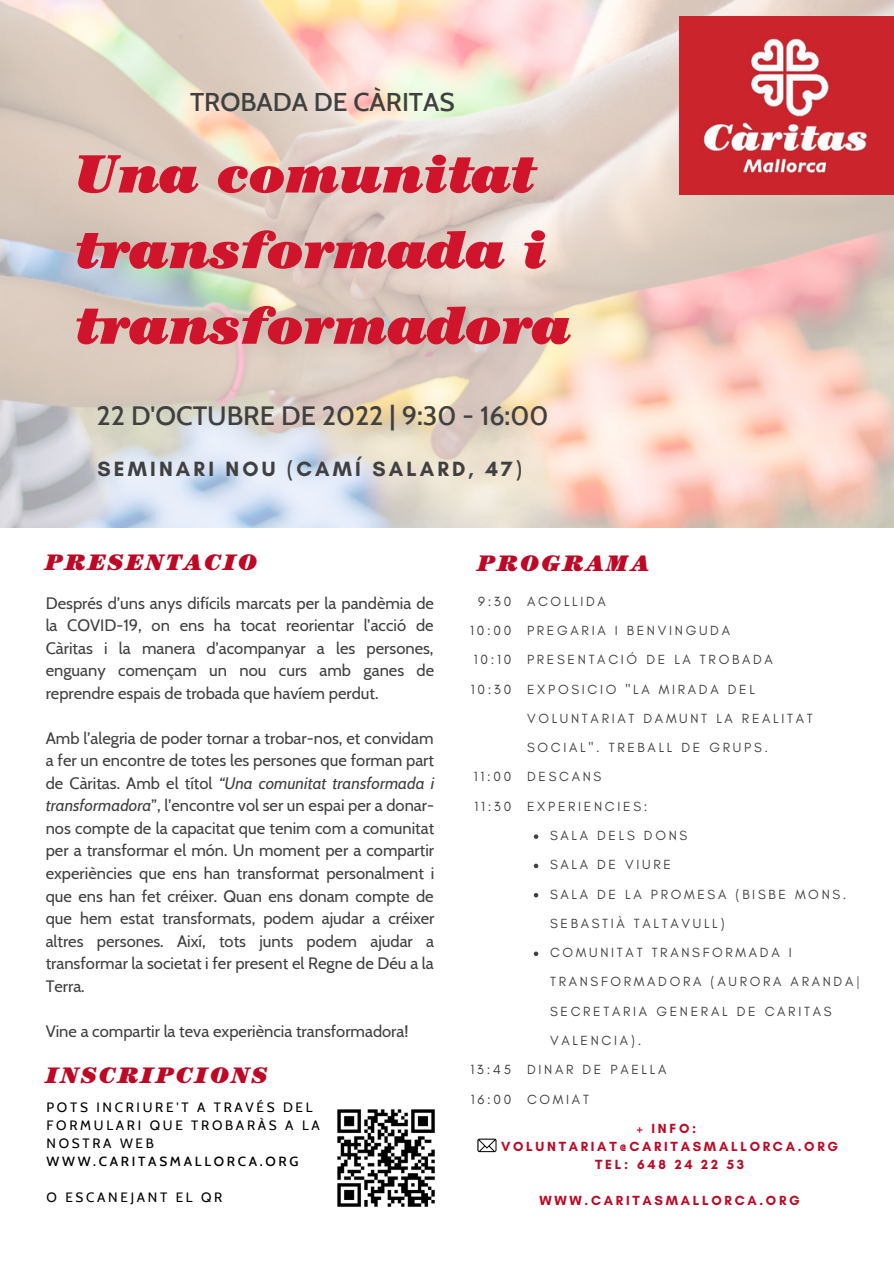
<style>
.page{position:relative;width:894px;height:1264px;background:#fff}
.page>*{position:absolute;margin:0;border:0;box-sizing:border-box;transform-origin:0 0}
.t1{font:italic 900 54px/75.6px "Century Std";color:#cf142b}
.t2{font:500 27px "Cabin";color:#404040}
.t3{font:500 26.25px "Cabin";color:#404040}
.t4{font:italic 900 22.5px "Century Std";letter-spacing:.12em;color:#bd0926}
.t5{font:700 21px "Glacial Indifference";letter-spacing:.15em;color:#404040}
.t6{font:16.5px/22.5px "Cabin";color:#404040;text-align:justify}
.t7{font:13.5px/29.2px "Glacial Indifference";letter-spacing:.2em;color:#404040}
.t8{font:700 13.5px/18px "Glacial Indifference";letter-spacing:.2em;color:#bd0926;text-align:center}
.t9{font:13.5px/18px "Cabin";letter-spacing:.2em;color:#000}
.t10{font:500 13.5px "Cabin";letter-spacing:.2em;color:#000}
.s1{font-style:italic}
</style>
<div class="page">
<img style="left:0;top:0;width:893px;height:527px">
<img style="left:679px;top:16px;width:214px;height:178px">
<svg style="left:533px;top:834px;width:5px;height:4px"></svg>
<svg style="left:533px;top:863px;width:5px;height:5px"></svg>
<svg style="left:533px;top:893px;width:5px;height:4px"></svg>
<svg style="left:533px;top:951px;width:5px;height:5px"></svg>
<svg style="left:477px;top:1138px;width:19px;height:14px"></svg>
<img style="left:337px;top:1109px;width:98px;height:98px">
<h3 class="t3" style="left:190px;top:86px;width:266px">TROBADA DE CÀRITAS</h3>
<h1 class="t1" style="left:77px;top:144px;width:497px">Una comunitat transformada i transformadora</h1>
<h2 class="t2" style="left:96px;top:398px;width:453px">22 D'OCTUBRE DE 2022 | 9:30 - 16:00</h2>
<p class="t5" style="left:97px;top:456px;width:426px">SEMINARI NOU (CAMÍ SALARD, 47)</p>
<h3 class="t4" style="left:46px;top:554px;width:214px">PRESENTACIO</h3>
<h3 class="t4" style="left:478px;top:556px;width:173px">PROGRAMA</h3>
<p class="t7" style="left:470px;top:586px;width:42px;text-align:center">9:30<br>10:00<br>10:10<br>10:30</p>
<p class="t7" style="left:527px;top:586px;width:287px">ACOLLIDA<br>PREGARIA I BENVINGUDA<br>PRESENTACIÓ DE LA TROBADA<br>EXPOSICIO "LA MIRADA DEL<br>VOLUNTARIAT DAMUNT LA REALITAT<br>SOCIAL". TREBALL DE GRUPS.<br>DESCANS<br>EXPERIENCIES:</p>
<p class="t6" style="left:46px;top:591px;width:390px">Després d’uns anys difícils marcats per la pandèmia de la COVID-19, on ens ha tocat reorientar l’acció de Càritas i la manera d’acompanyar a les persones, enguany començam un nou curs amb ganes de reprendre espais de trobada que havíem perdut.</p>
<p class="t6" style="left:46px;top:726px;width:390px">Amb l’alegria de poder tornar a trobar-nos, et convidam a fer un encontre de totes les persones que forman part de Càritas. Amb el títol <span class="s1">“Una comunitat transformada i transformadora</span>”, l’encontre vol ser un espai per a donar&shy;nos compte de la capacitat que tenim com a comunitat per a transformar el món. Un moment per a compartir experiències que ens han transformat personalment i que ens han fet créixer. Quan ens donam compte de que hem estat transformats, podem ajudar a créixer altres persones. Així, tots junts podem ajudar a transformar la societat i fer present el Regne de Déu a la Terra.</p>
<p class="t6" style="left:46px;top:1019px;width:364px">Vine a compartir la teva experiència transformadora!</p>
<p class="t7" style="left:474px;top:762px;width:39px">11:00<br>11:30</p>
<p class="t7" style="left:550px;top:820px;width:311px">SALA DELS DONS<br>SALA DE VIURE<br>SALA DE LA PROMESA (BISBE MONS.<br>SEBASTIÀ TALTAVULL)<br>COMUNITAT TRANSFORMADA I<br>TRANSFORMADORA (AURORA ARANDA|<br>SECRETARIA GENERAL DE CARITAS<br>VALENCIA).</p>
<h3 class="t4" style="left:47px;top:1067px;width:223px">INSCRIPCIONS</h3>
<p class="t9" style="left:47px;top:1097px;width:275px">POTS INCRIURE'T A TRAVÉS DEL<br>FORMULARI QUE TROBARÀS A LA<br>NOSTRA WEB</p>
<p class="t10" style="left:47px;top:1152px;width:253px">WWW.CARITASMALLORCA.ORG</p>
<p class="t9" style="left:47px;top:1188px;width:177px">O ESCANEJANT EL QR</p>
<p class="t7" style="left:470px;top:1054px;width:42px">13:45<br>16:00</p>
<p class="t7" style="left:527px;top:1054px;width:141px">DINAR DE PAELLA<br>COMIAT</p>
<p class="t8" style="left:501px;top:1118px;width:338px">+ INFO:<br>VOLUNTARIAT@CARITASMALLORCA.ORG<br>TEL: 648 24 22 53</p>
<p class="t8" style="left:539px;top:1190px;width:262px">WWW.CARITASMALLORCA.ORG</p>
</div>
